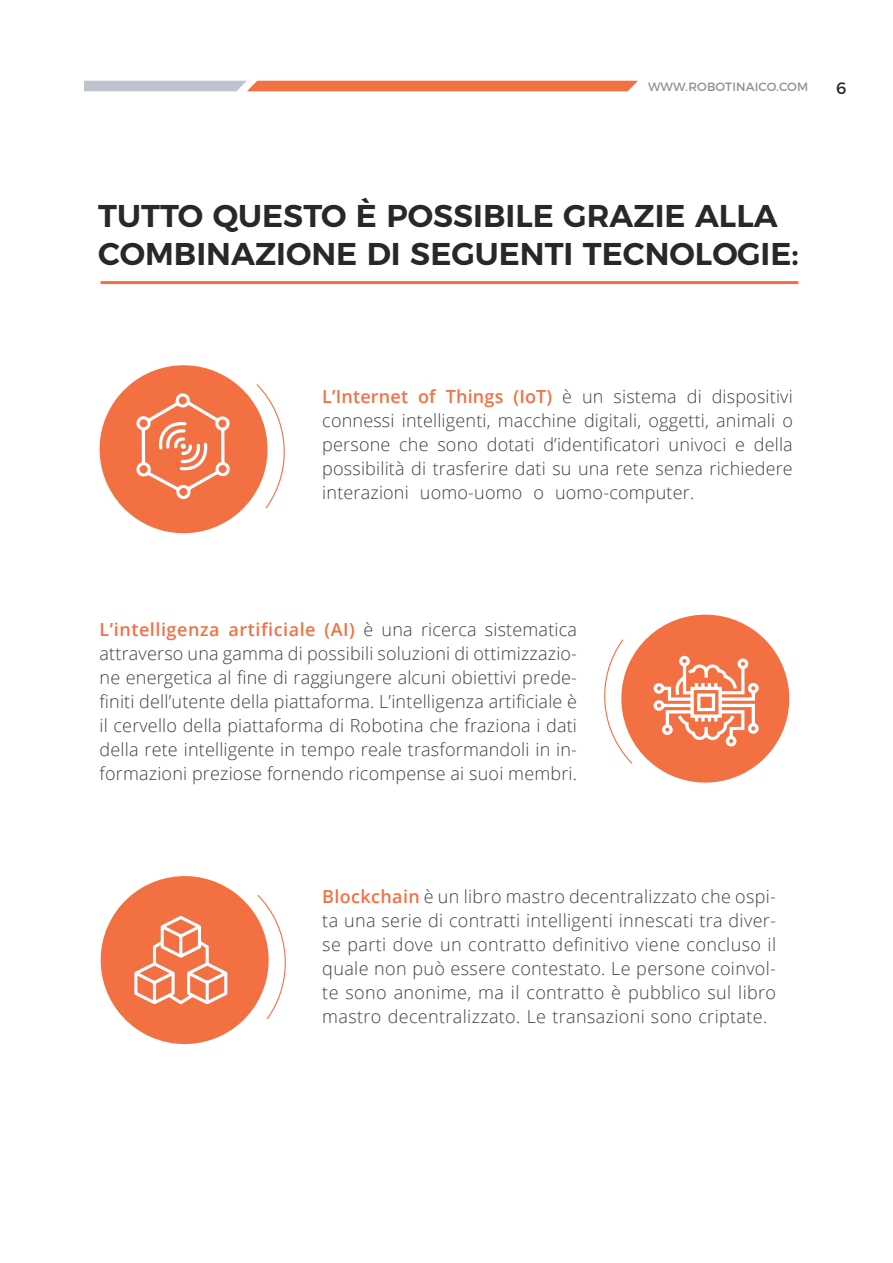
<style>
.page{position:relative;width:893px;height:1263px;background:#fff}
.page>*{position:absolute;margin:0;border:0;box-sizing:border-box;transform-origin:0 0}
.t1{font:600 31.5px/37.8px "Montserrat";color:#292829}
.t2{font:300 18px/24px "Open Sans";letter-spacing:.01em;color:#414042;text-align:justify}
.t3{font:16.5px "Montserrat";color:#292829}
.t4{font:12px "Montserrat";letter-spacing:.01em;color:#8f9091}
.s1{font-weight:600;color:#f37043}
</style>
<div class="page">
<svg style="left:84px;top:81px;width:554px;height:10px;background:#e48b6f"></svg>
<svg style="left:604px;top:614px;width:186px;height:169px"></svg>
<svg style="left:99px;top:365px;width:186px;height:169px"></svg>
<svg style="left:100px;top:876px;width:186px;height:169px"></svg>
<hr style="left:101px;top:281px;width:697px;height:3px;background:#f37043">
<p class="t4" style="left:648px;top:77px;width:162px">WWW.ROBOTINAICO.COM</p>
<p class="t3" style="left:836px;top:74px;width:12px">6</p>
<h1 class="t1" style="left:98px;top:194px;width:702px">TUTTO QUESTO È POSSIBILE GRAZIE ALLA<br>COMBINAZIONE DI SEGUENTI TECNOLOGIE:</h1>
<p class="t2" style="left:322px;top:384px;width:472px"><span class="s1">L’Internet of Things (IoT)</span> è un sistema di dispositivi connessi intelligenti, macchine digitali, oggetti, animali o persone che sono dotati d’identificatori univoci e della possibilità di trasferire dati su una rete senza richiedere interazioni uomo-uomo o uomo-computer.</p>
<p class="t2" style="left:100px;top:617px;width:479px"><span class="s1">L’intelligenza artificiale (AI)</span> è una ricerca sistematica attraverso una gamma di possibili soluzioni di ottimizzazio&shy;ne energetica al fine di raggiungere alcuni obiettivi prede&shy;finiti dell’utente della piattaforma. L’intelligenza artificiale è il cervello della piattaforma di Robotina che fraziona i dati della rete intelligente in tempo reale trasformandoli in in&shy;formazioni preziose fornendo ricompense ai suoi membri.</p>
<p class="t2" style="left:322px;top:884px;width:455px"><span class="s1">Blockchain</span> è un libro mastro decentralizzato che ospi&shy;ta una serie di contratti intelligenti innescati tra diver&shy;se parti dove un contratto definitivo viene concluso il quale non può essere contestato. Le persone coinvol&shy;te sono anonime, ma il contratto è pubblico sul libro mastro decentralizzato. Le transazioni sono criptate.</p>
</div>
